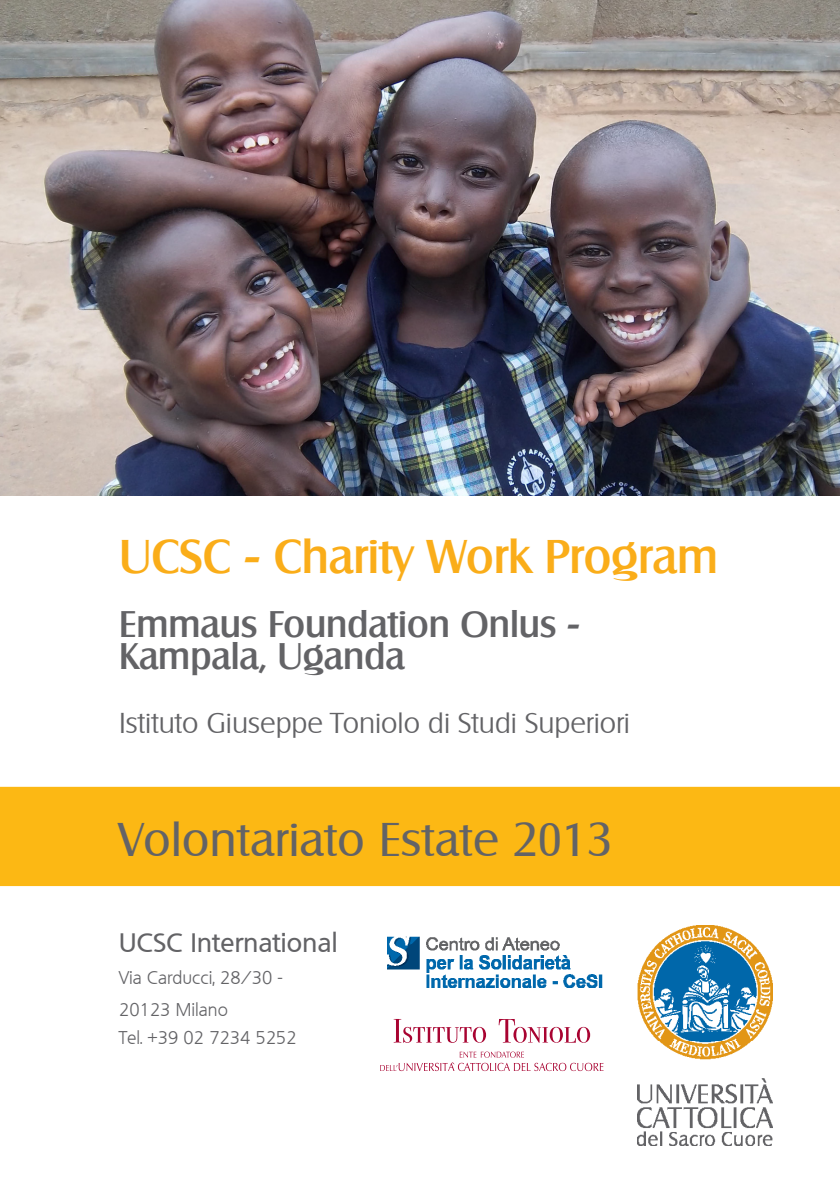
<style>
.page{position:relative;width:840px;height:1191px;background:#fff}
.page>*{position:absolute;margin:0;border:0;box-sizing:border-box;transform-origin:0 0}
.t1{font:500 46px "Salzburg";color:#faad19}
.t2{font:46px "Salzburg";letter-spacing:.01em;color:#636366}
.t3{font:500 36px "Salzburg";color:#636366}
.t4{font:300 28px "Salzburg";color:#636366}
.t5{font:500 26px "Quebec";letter-spacing:.015em;color:#636366}
.t6{font:300 18px "Quebec";color:#636366}
</style>
<div class="page">
<div style="left:0;top:787px;width:839px;height:99px;background:#fcb814"></div>
<img style="left:0;top:0;width:839px;height:495px">
<img style="left:637px;top:925px;width:135px;height:220px">
<img style="left:387px;top:936px;width:216px;height:51px">
<svg style="left:393px;top:1019px;width:93px;height:23px"></svg>
<svg style="left:498px;top:1019px;width:92px;height:23px"></svg>
<svg style="left:380px;top:1051px;width:223px;height:20px"></svg>
<p class="t1" style="left:119px;top:529px;width:600px">UCSC - Charity Work Program</p>
<p class="t3" style="left:119px;top:602px;width:462px">Emmaus Foundation Onlus -</p>
<p class="t3" style="left:119px;top:634px;width:287px">Kampala, Uganda</p>
<p class="t4" style="left:119px;top:706px;width:512px">Istituto Giuseppe Toniolo di Studi Superiori</p>
<p class="t2" style="left:119px;top:812px;width:493px">Volontariato Estate 2013</p>
<p class="t5" style="left:119px;top:925px;width:220px">UCSC International</p>
<p class="t6" style="left:119px;top:965px;width:165px">Via Carducci, 28/30 -</p>
<p class="t6" style="left:119px;top:997px;width:110px">20123 Milano</p>
<p class="t6" style="left:119px;top:1025px;width:179px">Tel. +39 02 7234 5252</p>
</div>
